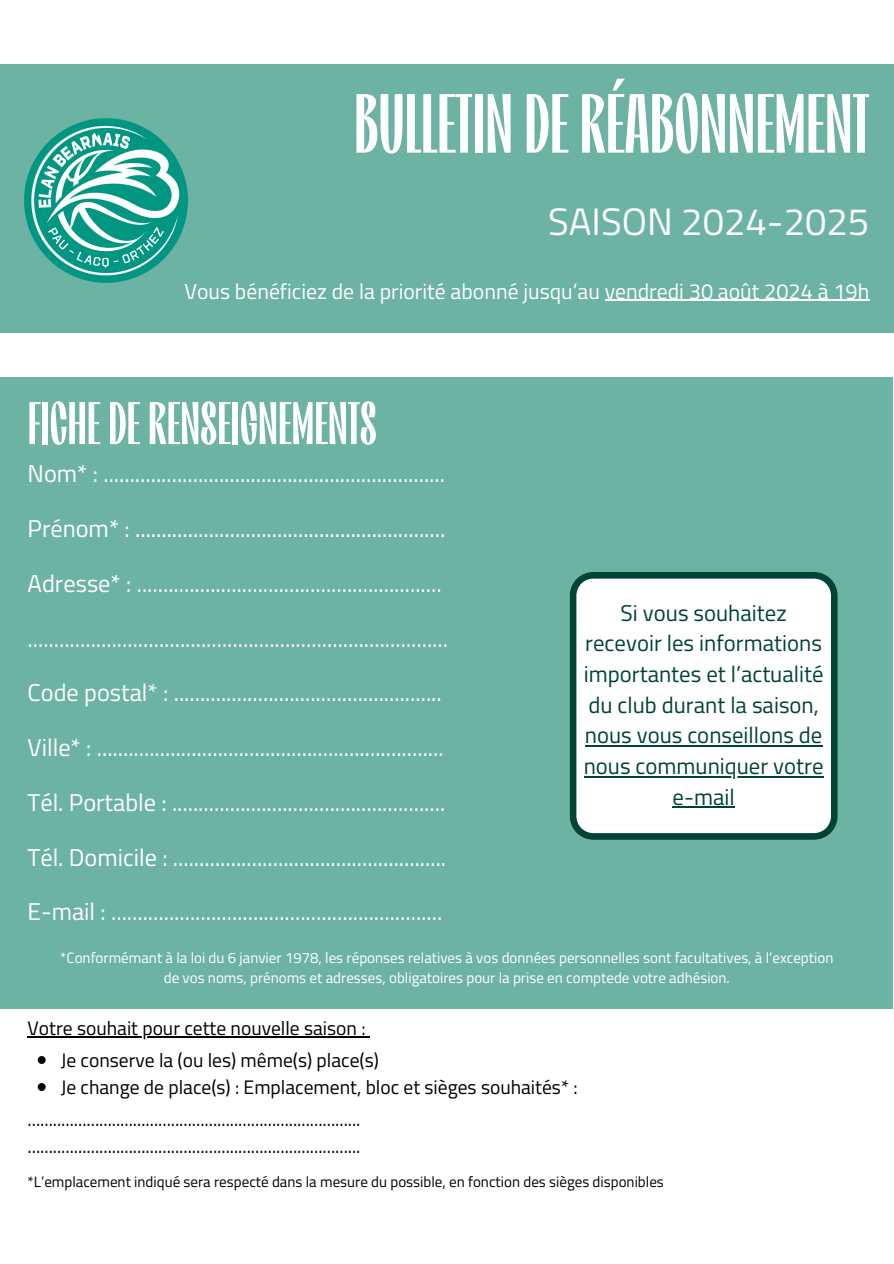
<style>
.page{position:relative;width:894px;height:1264px;background:#fff}
.page>*{position:absolute;margin:0;border:0;box-sizing:border-box;transform-origin:0 0}
.t1{font:83.55px "Kassi Display";color:#fff}
.t2{font:60px "Kassi Display";color:#fff}
.t3{font:38.25px "Titillium Web";color:#fff}
.t4{font:24.3px "Titillium Web";color:#fff}
.t5{font:22.8px/30.8px "Titillium Web";color:#004339;text-align:center}
.t6{font:21.75px "Titillium Web";color:#fff}
.t7{font:19.5px "Titillium Web";color:#000}
.t8{font:15px/20.2px "Titillium Web";color:#fff;text-align:center}
.t9{font:15px "Titillium Web";color:#000}
</style>
<div class="page">
<div style="left:0;top:65px;width:893px;height:267px;background:#6db3a4"></div>
<img style="left:24px;top:118px;width:164px;height:165px">
<div style="left:0;top:377px;width:892px;height:631px;background:#6db3a4"></div>
<svg style="left:569px;top:572px;width:268px;height:267px"></svg>
<hr style="left:584px;top:745px;width:238px;height:1px;background:#004339">
<hr style="left:583px;top:775px;width:240px;height:2px;background:#004339">
<hr style="left:672px;top:806px;width:62px;height:2px;background:#004339">
<hr style="left:604px;top:300px;width:265px;height:1px;background:#fff">
<hr style="left:28px;top:1036px;width:337px;height:1px;background:#000">
<svg style="left:38px;top:1056px;width:8px;height:7px"></svg>
<svg style="left:38px;top:1083px;width:8px;height:7px"></svg>
<h5 class="t1" style="left:354px;top:76px;width:516px">BULLETINDERÉABONNEMENT</h5>
<h2 class="t3" style="left:548px;top:192px;width:323px">SAISON 2024-2025</h2>
<h4 class="t6" style="left:184px;top:274px;width:686px">Vous bénéficiez de la priorité abonné jusqu’au vendredi 30 août 2024 à 19h</h4>
<h4 class="t2" style="left:28px;top:389px;width:350px">FICHEDERENSEIGNEMENTS</h4>
<h4 class="t4" style="left:28px;top:454px;width:419px">Nom* : .................................................................</h4>
<p class="t4" style="left:28px;top:509px;width:419px">Prénom* : ...........................................................</p>
<h4 class="t4" style="left:28px;top:564px;width:415px">Adresse* : ..........................................................</h4>
<p class="t5" style="left:583px;top:596px;width:241px">Si vous souhaitez recevoir les informations importantes et l’actualité du club durant la saison, nous vous conseillons de</p>
<h3 class="t5" style="left:583px;top:750px;width:241px">nous communiquer votre e-mail</h3>
<h4 class="t4" style="left:28px;top:619px;width:422px">................................................................................</h4>
<h4 class="t4" style="left:28px;top:673px;width:415px">Code postal* : ...................................................</h4>
<h4 class="t4" style="left:28px;top:728px;width:417px">Ville* : ..................................................................</h4>
<h4 class="t4" style="left:28px;top:783px;width:419px">Tél. Portable : ....................................................</h4>
<h4 class="t4" style="left:28px;top:838px;width:420px">Tél. Domicile : ....................................................</h4>
<p class="t4" style="left:28px;top:892px;width:416px">E-mail : ...............................................................</p>
<h6 class="t8" style="left:60px;top:946px;width:774px">*Conformémant à la loi du 6 janvier 1978, les réponses relatives à vos données personnelles sont facultatives, à l’exception de vos noms, prénoms et adresses, obligatoires pour la prise en comptede votre adhésion.</h6>
<p class="t7" style="left:28px;top:1013px;width:339px">Votre souhait pour cette nouvelle saison :</p>
<p class="t7" style="left:61px;top:1045px;width:319px">Je conserve la (ou les) même(s) place(s)</p>
<p class="t7" style="left:61px;top:1072px;width:518px">Je change de place(s) : Emplacement, bloc et sièges souhaités* :</p>
<p class="t7" style="left:28px;top:1104px;width:334px">...............................................................................</p>
<p class="t7" style="left:28px;top:1131px;width:334px">...............................................................................</p>
<p class="t9" style="left:28px;top:1170px;width:637px">*L’emplacement indiqué sera respecté dans la mesure du possible, en fonction des sièges disponibles</p>
</div>
